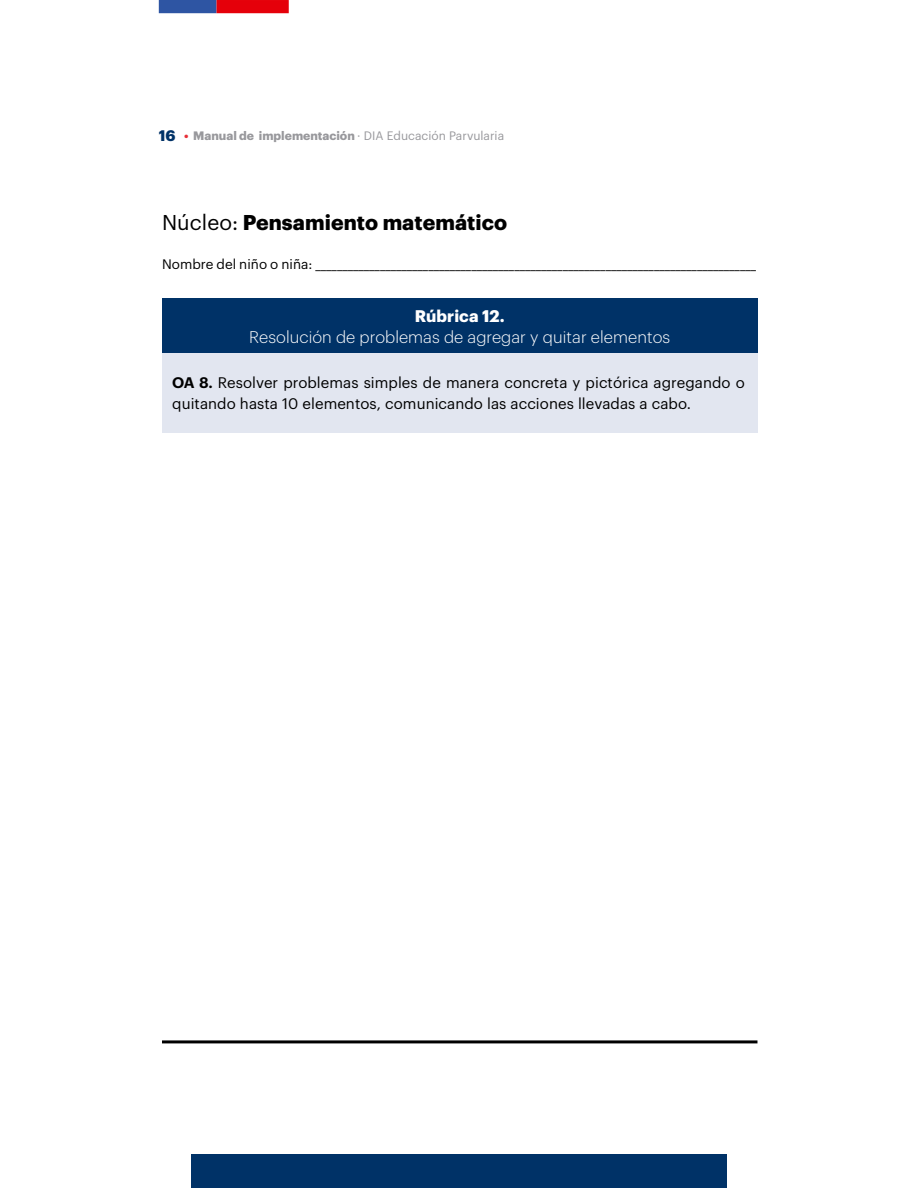
<style>
.page{position:relative;width:918px;height:1188px;background:#fff}
.page>*{position:absolute;margin:0;border:0;box-sizing:border-box;transform-origin:0 0}
.t1{font:700 21px "Graphik";letter-spacing:.005em;color:#000}
.t2{font:300 16.5px "Graphik";letter-spacing:.005em;color:#fff}
.t3{font:700 16.5px "Graphik";letter-spacing:.005em;color:#fff}
.t4{font:15px/21px "Graphik";letter-spacing:.005em;color:#000}
.t5{font:13.5px "Graphik";letter-spacing:.005em;color:#000}
.t6{font:12px "Graphik";color:#98989c}
.s1{font-weight:700;font-size:15px;color:#003267}
.s2{font-weight:700;color:#e73038}
.s3{font-weight:700}
.s4{font-weight:400}
.s5{font-weight:600}
</style>
<div class="page">
<div style="left:191px;top:1154px;width:536px;height:34px;background:#003267"></div>
<div style="left:159px;top:0;width:58px;height:13px;background:#2e55a3"></div>
<svg style="left:217px;top:0;width:72px;height:13px"></svg>
<div style="left:162px;top:298px;width:595px;height:55px;background:#003267"></div>
<div style="left:162px;top:353px;width:595px;height:79px;background:#e2e6f0"></div>
<hr style="left:162px;top:1040px;width:595px;height:3px;background:#000">
<p class="t6" style="left:159px;top:127px;width:347px"><span class="s1">16</span> <span class="s2">•</span> <span class="s3">Manual de implementación</span> · DIA Educación Parvularia</p>
<h1 class="t1" style="left:162px;top:206px;width:347px"><span class="s4">Núcleo:</span> Pensamiento matemático</h1>
<p class="t5" style="left:162px;top:254px;width:596px">Nombre del niño o niña: __________________________________________________________________________________</p>
<p class="t3" style="left:415px;top:303px;width:91px">Rúbrica 12.</p>
<p class="t2" style="left:249px;top:325px;width:422px">Resolución de problemas de agregar y quitar elementos</p>
<p class="t4" style="left:172px;top:371px;width:574px"><span class="s5">OA 8.</span> Resolver problemas simples de manera concreta y pictórica agregando o quitando hasta 10 elementos, comunicando las acciones llevadas a cabo.</p>
</div>
